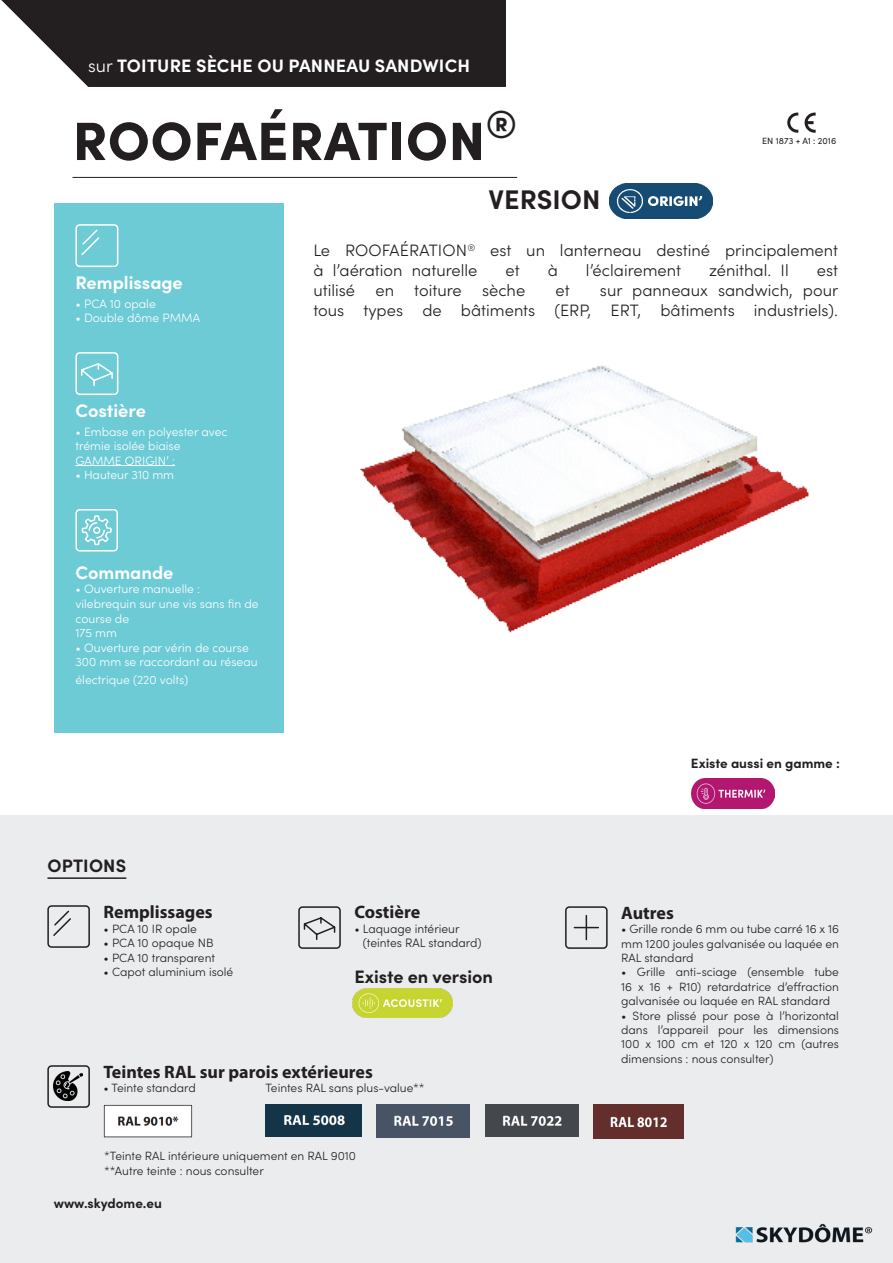
<style>
.page{position:relative;width:893px;height:1263px;background:#fff}
.page>*{position:absolute;margin:0;border:0;box-sizing:border-box;transform-origin:0 0}
._01_-_Titre_produit{font:900 54px "Sofia Pro";letter-spacing:.01em;color:#231f20}
._04_-_Sous_titre{font:700 27px "Sofia Pro";color:#231f20}
.t1{font:700 18.15px "Sofia Pro";color:#fff}
._04_-_Sous_titre-2{font:700 18px "Myriad Pro";color:#231f20}
.t2{font:700 18px "Sofia Pro";letter-spacing:.01em;color:#fff}
._04_-_Sous_titre-3{font:700 18px "Sofia Pro";color:#231f20}
._06_-_Texte_courant{font:700 18px "Myriad Pro";color:#231f20}
._04_-_Sous_titre_Souligné{font:700 18px "Sofia Pro";letter-spacing:.01em;color:#231f20}
._05_-_Introduction{font:300 16.5px/19.8px "Sofia Pro";color:#231f20}
._04_-_Sous_titre-4{font:700 13.5px "Sofia Pro";color:#231f20}
._06_-_Texte_courant-2{font:300 12.3px/14.4px "Sofia Pro";color:#231f20}
.t3{font:300 12.15px/14.5px "Sofia Pro";color:#fff}
._06_-_Texte_courant-3{font:300 12px/14.4px "Sofia Pro";color:#231f20;text-align:justify}
._06_-_Texte_courant-4{font:9px "Sofia Pro";color:#231f20}
.s1{font-weight:300}
</style>
<div class="page">
<div style="left:0;top:816px;width:893px;height:447px;background:#eaeced"></div>
<hr style="left:47px;top:877px;width:79px;height:2px;background:#231f20">
<div style="left:47px;top:905px;width:43px;height:43px;border:2px solid #231f20;border-radius:3px"></div>
<svg style="left:53px;top:910px;width:18px;height:26px"></svg>
<div style="left:298px;top:906px;width:43px;height:43px;border:2px solid #231f20;border-radius:3px"></div>
<svg style="left:303px;top:917px;width:33px;height:23px"></svg>
<div style="left:565px;top:906px;width:43px;height:43px;border:2px solid #231f20;border-radius:3px"></div>
<svg style="left:574px;top:915px;width:24px;height:24px"></svg>
<svg style="left:1px;top:0;width:505px;height:87px;background:#373334"></svg>
<hr style="left:72px;top:177px;width:445px;height:1px;background:#231f20">
<img style="left:610px;top:184px;width:103px;height:34px">
<img style="left:691px;top:778px;width:83px;height:31px">
<div style="left:54px;top:203px;width:229px;height:530px;background:#6dcbd6"></div>
<hr style="left:75px;top:465px;width:100px;height:1px;background:#fff">
<div style="left:75px;top:224px;width:43px;height:43px;border:2px solid #fff;border-radius:4px"></div>
<svg style="left:81px;top:229px;width:19px;height:26px"></svg>
<div style="left:75px;top:352px;width:43px;height:43px;border:2px solid #fff;border-radius:4px"></div>
<svg style="left:81px;top:363px;width:32px;height:24px"></svg>
<div style="left:75px;top:509px;width:43px;height:42px;border:2px solid #fff;border-radius:3px"></div>
<svg style="left:81px;top:515px;width:31px;height:31px"></svg>
<div style="left:47px;top:1065px;width:43px;height:43px;border:2px solid #231f20;border-radius:3px"></div>
<img style="left:54px;top:1072px;width:28px;height:28px">
<img style="left:104px;top:1104px;width:88px;height:33px">
<img style="left:266px;top:1104px;width:95px;height:33px">
<img style="left:376px;top:1104px;width:94px;height:33px">
<img style="left:485px;top:1104px;width:94px;height:32px">
<img style="left:594px;top:1104px;width:89px;height:35px">
<svg style="left:787px;top:113px;width:11px;height:20px"></svg>
<svg style="left:805px;top:113px;width:11px;height:20px"></svg>
<img style="left:353px;top:988px;width:99px;height:29px">
<img style="left:360px;top:365px;width:449px;height:268px">
<img style="left:735px;top:1223px;width:138px;height:20px">
<p class="t2" style="left:88px;top:52px;width:383px"><span class="s1">sur</span> TOITURE SÈCHE OU PANNEAU SANDWICH</p>
<p class="_01_-_Titre_produit" style="left:73px;top:99px;width:446px">ROOFAÉRATION<sup>®</sup></p>
<p class="_04_-_Sous_titre" style="left:489px;top:179px;width:113px">VERSION</p>
<p class="_06_-_Texte_courant-4" style="left:762px;top:135px;width:76px">EN 1873 + A1 : 2016</p>
<p class="t1" style="left:75px;top:269px;width:109px">Remplissage</p>
<p class="t3" style="left:75px;top:296px;width:82px">• PCA 10 opale</p>
<p class="t3" style="left:75px;top:310px;width:126px">• Double dôme PMMA</p>
<p class="t1" style="left:75px;top:396px;width:72px">Costière</p>
<p class="t3" style="left:75px;top:423px;width:154px">• Embase en polyester avec trémie isolée biaise</p>
<p class="t3" style="left:75px;top:453px;width:101px">GAMME ORIGIN’ :</p>
<p class="t3" style="left:75px;top:467px;width:100px">• Hauteur 310 mm</p>
<p class="t1" style="left:75px;top:558px;width:99px">Commande</p>
<p class="t3" style="left:75px;top:581px;width:185px">• Ouverture manuelle : vilebrequin sur une vis sans fin de course de</p>
<p class="t3" style="left:75px;top:625px;width:43px">175 mm</p>
<p class="t3" style="left:75px;top:639px;width:184px">• Ouverture par vérin de course<br>300 mm se raccordant au réseau</p>
<p class="t3" style="left:75px;top:672px;width:114px">électrique (220 volts)</p>
<p class="_05_-_Introduction" style="left:313px;top:240px;width:526px">Le ROOFAÉRATION<sup>®</sup> est un lanterneau destiné principalement à l’aération naturelle</p>
<p class="_05_-_Introduction" style="left:506px;top:259px;width:16px">et</p>
<p class="_05_-_Introduction" style="left:548px;top:259px;width:12px">à</p>
<p class="_05_-_Introduction" style="left:586px;top:259px;width:97px">l’éclairement</p>
<p class="_05_-_Introduction" style="left:709px;top:259px;width:81px">zénithal. Il</p>
<p class="_05_-_Introduction" style="left:817px;top:259px;width:23px">est</p>
<p class="_05_-_Introduction" style="left:313px;top:279px;width:213px">utilisé en toiture sèche</p>
<p class="_05_-_Introduction" style="left:556px;top:279px;width:16px">et</p>
<p class="_05_-_Introduction" style="left:313px;top:279px;width:526px;text-align:right">sur panneaux sandwich, pour<br>tous types de bâtiments (ERP, ERT, bâtiments industriels).</p>
<p class="_04_-_Sous_titre-4" style="left:691px;top:753px;width:150px">Existe aussi en gamme :</p>
<p class="_04_-_Sous_titre_Souligné" style="left:47px;top:852px;width:80px">OPTIONS</p>
<p class="_06_-_Texte_courant" style="left:104px;top:901px;width:111px">Remplissages</p>
<p class="_06_-_Texte_courant-3" style="left:104px;top:921px;width:95px">• PCA 10 IR opale</p>
<p class="_06_-_Texte_courant-3" style="left:104px;top:935px;width:112px">• PCA 10 opaque NB</p>
<p class="_06_-_Texte_courant-3" style="left:104px;top:949px;width:113px">• PCA 10 transparent</p>
<p class="_06_-_Texte_courant-3" style="left:104px;top:964px;width:131px">• Capot aluminium isolé</p>
<p class="_04_-_Sous_titre-2" style="left:354px;top:901px;width:67px">Costière</p>
<p class="_06_-_Texte_courant-2" style="left:363px;top:921px;width:120px;text-indent:-9px">• Laquage intérieur (teintes RAL standard)</p>
<p class="_04_-_Sous_titre-3" style="left:354px;top:963px;width:140px">Existe en version</p>
<p class="_04_-_Sous_titre-2" style="left:104px;top:1060px;width:271px">Teintes RAL sur parois extérieures</p>
<p class="_06_-_Texte_courant-3" style="left:104px;top:1080px;width:94px">• Teinte standard</p>
<p class="_06_-_Texte_courant-3" style="left:266px;top:1080px;width:161px">Teintes RAL sans plus-value**</p>
<p class="_06_-_Texte_courant-3" style="left:104px;top:1148px;width:253px">*Teinte RAL intérieure uniquement en RAL 9010</p>
<p class="_06_-_Texte_courant-3" style="left:104px;top:1162px;width:161px">**Autre teinte : nous consulter</p>
<p class="_04_-_Sous_titre-4" style="left:54px;top:1193px;width:110px">www.skydome.eu</p>
<p class="_04_-_Sous_titre-2" style="left:621px;top:901px;width:54px">Autres</p>
<p class="_06_-_Texte_courant-3" style="left:621px;top:921px;width:219px">• Grille ronde 6 mm ou tube carré 16 x 16 mm 1200 joules galvanisée ou laquée en RAL standard</p>
<p class="_06_-_Texte_courant-3" style="left:621px;top:964px;width:219px">• Grille anti-sciage (ensemble tube 16 x 16 + R10) retardatrice d’effraction galvanisée ou laquée en RAL standard</p>
<p class="_06_-_Texte_courant-3" style="left:621px;top:1007px;width:219px">• Store plissé pour pose à l’horizontal dans l’appareil pour les dimensions 100 x 100 cm et 120 x 120 cm (autres dimensions : nous consulter)</p>
</div>
